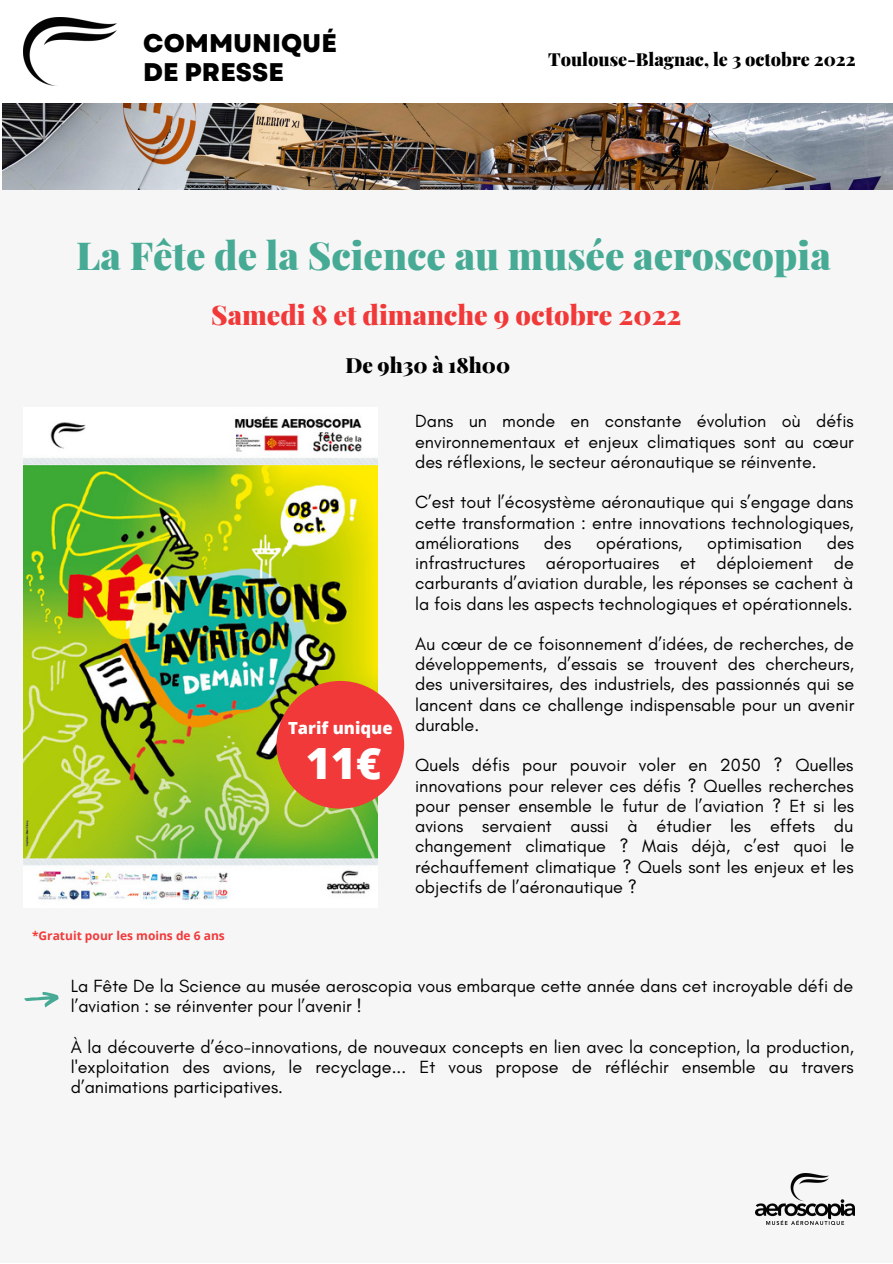
<style>
.page{position:relative;width:893px;height:1264px;background:#fff}
.page>*{position:absolute;margin:0;border:0;box-sizing:border-box;transform-origin:0 0}
.t1{font:800 43.05px "Open Sans";color:#fff}
.t2{font:900 38.7px "Playfair Display";color:#46aa94}
.t3{font:900 27px "Playfair Display";color:#f13939}
.t4{font:800 25.5px/29.2px "Garet";color:#000}
.t5{font:900 21px "Playfair Display";color:#000}
.t6{font:18px/20.2px "Glacial Indifference";color:#000;text-align:justify}
.t7{font:900 18px "Playfair Display";color:#000}
.t8{font:800 16.65px "Open Sans";color:#fff}
.t9{font:700 12px "Open Sans";color:#f13939}
</style>
<div class="page">
<img style="left:2px;top:103px;width:890px;height:87px">
<div style="left:0;top:190px;width:892px;height:1072px;background:#f6f6f6"></div>
<img style="left:24px;top:17px;width:92px;height:69px">
<img style="left:24px;top:416px;width:353px;height:484px">
<div style="left:276px;top:681px;width:128px;height:127px;background:#f13939;border-radius:50%"></div>
<svg style="left:24px;top:992px;width:35px;height:15px"></svg>
<img style="left:755px;top:1173px;width:99px;height:51px">
<h3 class="t4" style="left:143px;top:28px;width:195px">COMMUNIQUÉ<br>DE PRESSE</h3>
<p class="t7" style="left:548px;top:46px;width:309px">Toulouse-Blagnac, le 3 octobre 2022</p>
<h2 class="t2" style="left:76px;top:228px;width:756px">La Fête de la Science au musée aeroscopia</h2>
<h3 class="t3" style="left:211px;top:296px;width:472px">Samedi 8 et dimanche 9 octobre 2022</h3>
<p class="t5" style="left:345px;top:350px;width:166px">De 9h30 à 18h00</p>
<p class="t9" style="left:32px;top:927px;width:194px">*Gratuit pour les moins de 6 ans</p>
<p class="t8" style="left:288px;top:716px;width:106px">Tarif unique</p>
<h1 class="t1" style="left:305px;top:733px;width:77px">11€</h1>
<p class="t6" style="left:415px;top:411px;width:440px">Dans un monde en constante évolution où défis environnementaux et enjeux climatiques sont au cœur des réflexions, le secteur aéronautique se réinvente.</p>
<p class="t6" style="left:415px;top:492px;width:440px">C’est tout l’écosystème aéronautique qui s’engage dans cette transformation : entre innovations technologiques, améliorations</p>
<p class="t6" style="left:415px;top:532px;width:440px;text-indent:411px">des infrastructures aéroportuaires et déploiement de carburants d’aviation durable, les réponses se cachent à la fois dans les aspects technologiques et opérationnels.</p>
<p class="t6" style="left:415px;top:633px;width:440px">Au cœur de ce foisonnement d’idées, de recherches, de développements, d’essais se trouvent des chercheurs, des universitaires, des industriels, des passionnés qui se lancent dans ce challenge indispensable pour un avenir durable.</p>
<p class="t6" style="left:415px;top:755px;width:440px">Quels défis pour pouvoir voler en 2050 ? Quelles innovations pour relever ces défis ? Quelles recherches pour penser ensemble le futur de l’aviation ? Et si les avions servaient aussi à étudier les effets du changement climatique ? Mais déjà, c’est quoi le réchauffement climatique ? Quels sont les enjeux et les objectifs de l’aéronautique ?</p>
<p class="t6" style="left:544px;top:532px;width:29px">des</p>
<p class="t6" style="left:596px;top:532px;width:88px">opérations,</p>
<p class="t6" style="left:707px;top:532px;width:96px">optimisation</p>
<p class="t6" style="left:71px;top:975px;width:784px">La Fête De la Science au musée aeroscopia vous embarque cette année dans cet incroyable défi de l’aviation : se réinventer pour l’avenir !</p>
<p class="t6" style="left:71px;top:1036px;width:784px">À la découverte d’éco-innovations, de nouveaux concepts en lien avec la conception, la production, l'exploitation des avions, le recyclage... Et vous propose de réfléchir ensemble au travers d’animations participatives.</p>
</div>
